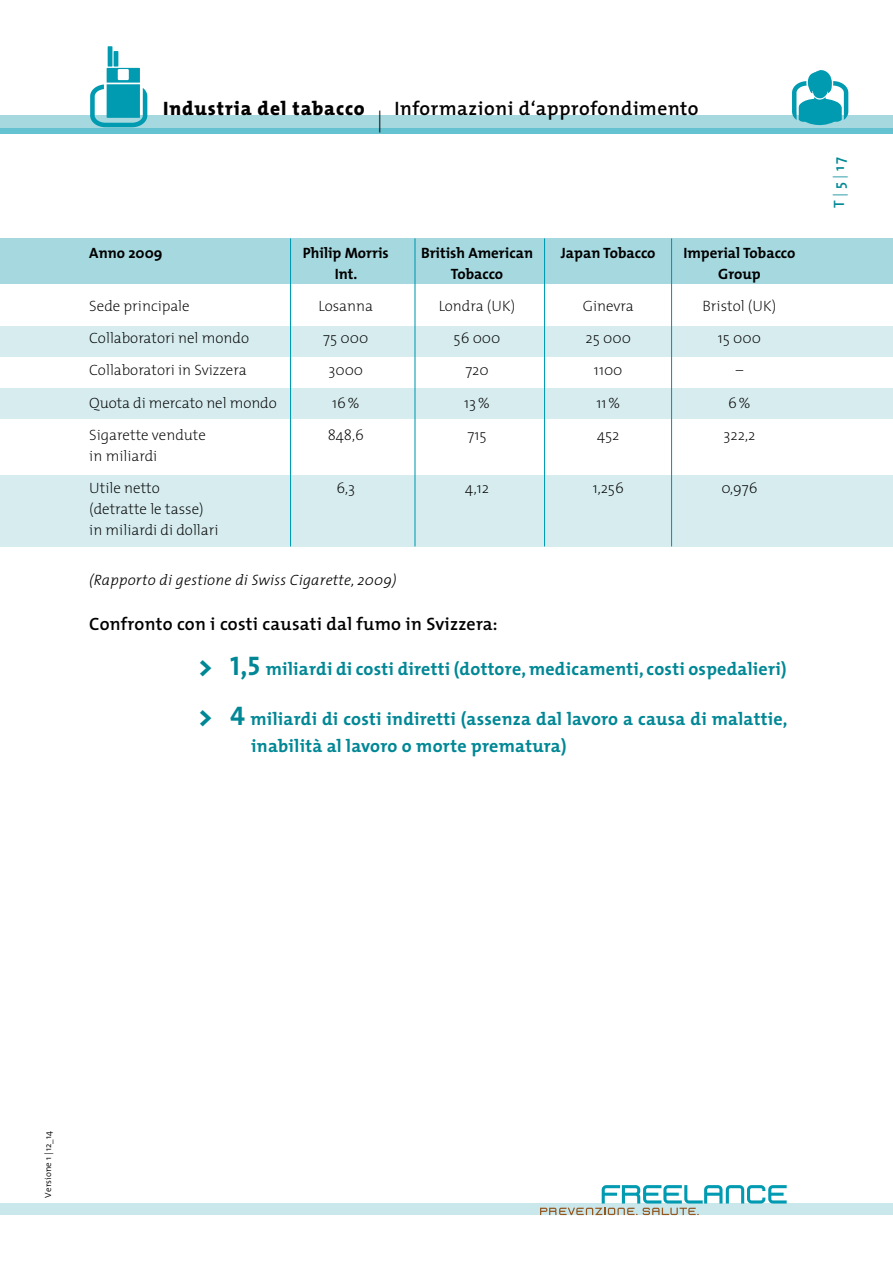
<style>
.page{position:relative;width:893px;height:1263px;background:#fff}
.page>*{position:absolute;margin:0;border:0;box-sizing:border-box;transform-origin:0 0}
.t1{font:200 21.9px "The Mix";color:#000}
.t2{font:600 19.5px "The Mix";letter-spacing:.03em;color:#000}
.t3{font:800 19.5px "The Mix";letter-spacing:.045em;color:#000}
.t4{font:700 18px/27px "The Mix";letter-spacing:.015em;color:#008795}
.t5{font:600 18px "The Mix";letter-spacing:.015em;color:#000}
.t6{font:200 15px/21px "The Mix";color:#000}
.t7{font:700 15px/21px "The Mix";color:#000;text-align:center}
.t8{font:italic 300 15px "The Mix";letter-spacing:.015em;color:#000}
.t9{font:600 15px "The Mix";color:#008795}
.t10{font:300 9px "The Mix";color:#000}
.s1{font-weight:800;font-size:27px}
.s2{font-family:"The Mix Bold Caps";font-weight:400;font-size:27px}
.s3{font-weight:300}
</style>
<div class="page">
<div style="left:0;top:1204px;width:893px;height:11px;background:#cae7eb"></div>
<svg style="left:540px;top:1185px;width:247px;height:30px"></svg>
<div style="left:0;top:128px;width:893px;height:6px;background:#65c2d0"></div>
<div style="left:0;top:115px;width:893px;height:13px;background:#a5d8df"></div>
<svg style="left:792px;top:70px;width:56px;height:55px"></svg>
<div style="left:0;top:238px;width:893px;height:46px;background:#a5d8df"></div>
<div style="left:0;top:326px;width:893px;height:30px;background:#d6ecef"></div>
<div style="left:0;top:388px;width:893px;height:30px;background:#d6ecef"></div>
<div style="left:0;top:475px;width:893px;height:71px;background:#d6ecef"></div>
<hr style="left:290px;top:238px;width:1px;height:308px;background:#009ab1">
<hr style="left:414px;top:238px;width:1px;height:308px;background:#009ab1">
<hr style="left:544px;top:238px;width:1px;height:308px;background:#009ab1">
<hr style="left:671px;top:238px;width:1px;height:308px;background:#009ab1">
<svg style="left:90px;top:46px;width:57px;height:81px"></svg>
<h2 class="t3" style="left:163px;top:92px;width:203px">Industria del tabacco</h2>
<h1 class="t1" style="left:377px;top:102px;width:8px">|</h1>
<h2 class="t2" style="left:394px;top:92px;width:306px">Informazioni d‘approfondimento</h2>
<p class="t7" style="left:89px;top:242px;width:75px">Anno 2009</p>
<p class="t7" style="left:303px;top:242px;width:88px">Philip Morris<br>Int.</p>
<p class="t7" style="left:421px;top:242px;width:114px">British American<br>Tobacco</p>
<p class="t7" style="left:561px;top:242px;width:96px">Japan Tobacco</p>
<p class="t7" style="left:683px;top:242px;width:114px">Imperial Tobacco<br>Group</p>
<p class="t6" style="left:89px;top:295px;width:102px">Sede principale</p>
<p class="t6" style="left:319px;top:295px;width:56px">Losanna</p>
<p class="t6" style="left:439px;top:295px;width:78px">Londra (UK)</p>
<p class="t6" style="left:583px;top:295px;width:53px">Ginevra</p>
<p class="t6" style="left:703px;top:295px;width:75px">Bristol (UK)</p>
<p class="t6" style="left:89px;top:327px;width:161px">Collaboratori nel mondo</p>
<p class="t6" style="left:323px;top:327px;width:47px">75 000</p>
<p class="t6" style="left:454px;top:327px;width:48px">56 000</p>
<p class="t6" style="left:586px;top:327px;width:47px">25 000</p>
<p class="t6" style="left:718px;top:327px;width:45px">15 000</p>
<p class="t6" style="left:89px;top:359px;width:159px">Collaboratori in Svizzera</p>
<p class="t6" style="left:328px;top:359px;width:36px">3000</p>
<p class="t6" style="left:465px;top:359px;width:25px">720</p>
<p class="t6" style="left:594px;top:359px;width:30px">1100</p>
<p class="t6" style="left:736px;top:359px;width:9px">–</p>
<p class="t6" style="left:89px;top:392px;width:189px">Quota di mercato nel mondo</p>
<p class="t6" style="left:332px;top:392px;width:29px">16%</p>
<p class="t6" style="left:464px;top:392px;width:27px">13%</p>
<p class="t6" style="left:596px;top:392px;width:25px">11%</p>
<p class="t6" style="left:728px;top:392px;width:24px">6%</p>
<p class="t6" style="left:89px;top:424px;width:118px">Sigarette vendute in miliardi</p>
<p class="t6" style="left:328px;top:424px;width:38px">848,6</p>
<p class="t6" style="left:468px;top:424px;width:20px">715</p>
<p class="t6" style="left:597px;top:424px;width:24px">452</p>
<p class="t6" style="left:724px;top:424px;width:33px">322,2</p>
<p class="t6" style="left:89px;top:477px;width:131px">Utile netto (detratte le tasse) in miliardi di dollari</p>
<p class="t6" style="left:336px;top:477px;width:20px">6,3</p>
<p class="t6" style="left:465px;top:477px;width:25px">4,12</p>
<p class="t6" style="left:593px;top:477px;width:33px">1,256</p>
<p class="t6" style="left:721px;top:477px;width:38px">0,976</p>
<p class="t8" style="left:89px;top:568px;width:309px">(Rapporto di gestione di Swiss Cigarette, 2009)</p>
<p class="t5" style="left:89px;top:609px;width:410px">Confronto con i costi causati dal fumo in Svizzera:</p>
<p class="t4" style="left:199px;top:655px;width:589px"><span class="s1">&gt;</span> <span class="s2">1,5</span> miliardi di costi diretti (dottore, medicamenti, costi ospedalieri)</p>
<p class="t4" style="left:251px;top:704px;width:538px;text-indent:-53px"><span class="s1">&gt;</span> <span class="s2">4</span> miliardi di costi indiretti (assenza dal lavoro a causa di malattie, inabilità al lavoro o morte prematura)</p>
<p class="t9" style="left:827px;top:208px;width:52px;rotate:-90deg">T <span class="s3">|</span> 5 <span class="s3">|</span> 17</p>
<p class="t10" style="left:41px;top:1198px;width:68px;rotate:-90deg">Versione 1 | 12_14</p>
</div>
